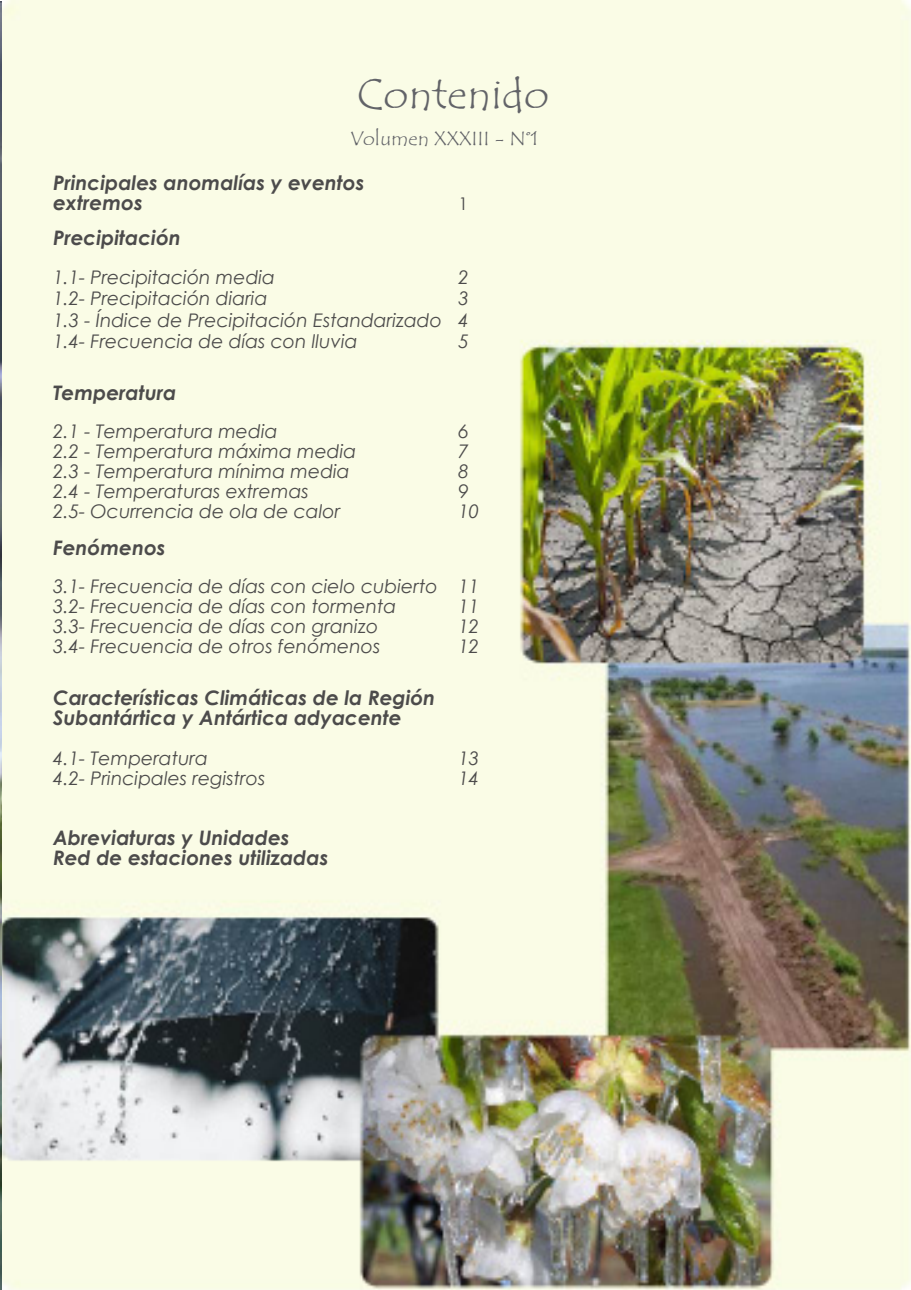
<style>
.page{position:relative;width:911px;height:1290px;background:#fff}
.page>*{position:absolute;margin:0;border:0;box-sizing:border-box;transform-origin:0 0}
.t1{font:42.5px "Tempus Sans ITC";color:#626368}
.t2{font:italic 700 20px "Century Gothic";color:#4c4b4b}
.t3{font:20px "Tempus Sans ITC";color:#626368}
.t4{font:italic 18.75px "Century Gothic";color:#4c4b4b}
.t5{font:17.5px "Century Gothic";color:#4c4b4b}
</style>
<div class="page">
<img style="left:0;top:0;width:911px;height:1290px">
<p class="t1" style="left:357px;top:67px;width:193px">Contenido</p>
<p class="t3" style="left:350px;top:126px;width:190px">Volumen XXXIII - N°1</p>
<p class="t2" style="left:53px;top:168px;width:313px">Principales anomalías y eventos</p>
<p class="t2" style="left:53px;top:188px;width:91px">extremos</p>
<p class="t5" style="left:458px;top:192px;width:11px">1</p>
<p class="t2" style="left:53px;top:223px;width:129px">Precipitación</p>
<p class="t4" style="left:53px;top:264px;width:223px">1.1- Precipitación media</p>
<p class="t4" style="left:458px;top:264px;width:12px">2</p>
<p class="t4" style="left:53px;top:285px;width:216px">1.2- Precipitación diaria</p>
<p class="t4" style="left:458px;top:285px;width:12px">3</p>
<p class="t4" style="left:53px;top:307px;width:417px">1.3 - Índice de Precipitación Estandarizado 4</p>
<p class="t4" style="left:53px;top:328px;width:306px">1.4- Frecuencia de días con lluvia</p>
<p class="t4" style="left:458px;top:328px;width:12px">5</p>
<p class="t2" style="left:53px;top:378px;width:125px">Temperatura</p>
<p class="t4" style="left:53px;top:418px;width:226px">2.1 - Temperatura media</p>
<p class="t4" style="left:458px;top:418px;width:12px">6</p>
<p class="t4" style="left:53px;top:438px;width:305px">2.2 - Temperatura máxima media</p>
<p class="t4" style="left:458px;top:438px;width:12px">7</p>
<p class="t4" style="left:53px;top:458px;width:298px">2.3 - Temperatura mínima media</p>
<p class="t4" style="left:458px;top:458px;width:12px">8</p>
<p class="t4" style="left:53px;top:478px;width:257px">2.4 - Temperaturas extremas</p>
<p class="t4" style="left:458px;top:478px;width:12px">9</p>
<p class="t4" style="left:53px;top:498px;width:289px">2.5- Ocurrencia de ola de calor</p>
<p class="t4" style="left:458px;top:498px;width:22px">10</p>
<p class="t2" style="left:53px;top:533px;width:114px">Fenómenos</p>
<p class="t4" style="left:53px;top:573px;width:427px">3.1- Frecuencia de días con cielo cubierto 11</p>
<p class="t4" style="left:53px;top:593px;width:345px">3.2- Frecuencia de días con tormenta</p>
<p class="t4" style="left:458px;top:593px;width:22px">11</p>
<p class="t4" style="left:53px;top:613px;width:326px">3.3- Frecuencia de días con granizo</p>
<p class="t4" style="left:458px;top:613px;width:22px">12</p>
<p class="t4" style="left:53px;top:633px;width:329px">3.4- Frecuencia de otros fenómenos</p>
<p class="t4" style="left:458px;top:633px;width:22px">12</p>
<p class="t2" style="left:53px;top:683px;width:383px">Características Climáticas de la Región</p>
<p class="t2" style="left:53px;top:703px;width:350px">Subantártica y Antártica adyacente</p>
<p class="t4" style="left:53px;top:745px;width:156px">4.1- Temperatura</p>
<p class="t4" style="left:458px;top:745px;width:22px">13</p>
<p class="t4" style="left:53px;top:765px;width:214px">4.2- Principales registros</p>
<p class="t4" style="left:458px;top:765px;width:22px">14</p>
<p class="t2" style="left:53px;top:823px;width:238px">Abreviaturas y Unidades</p>
<p class="t2" style="left:53px;top:843px;width:277px">Red de estaciones utilizadas</p>
</div>
